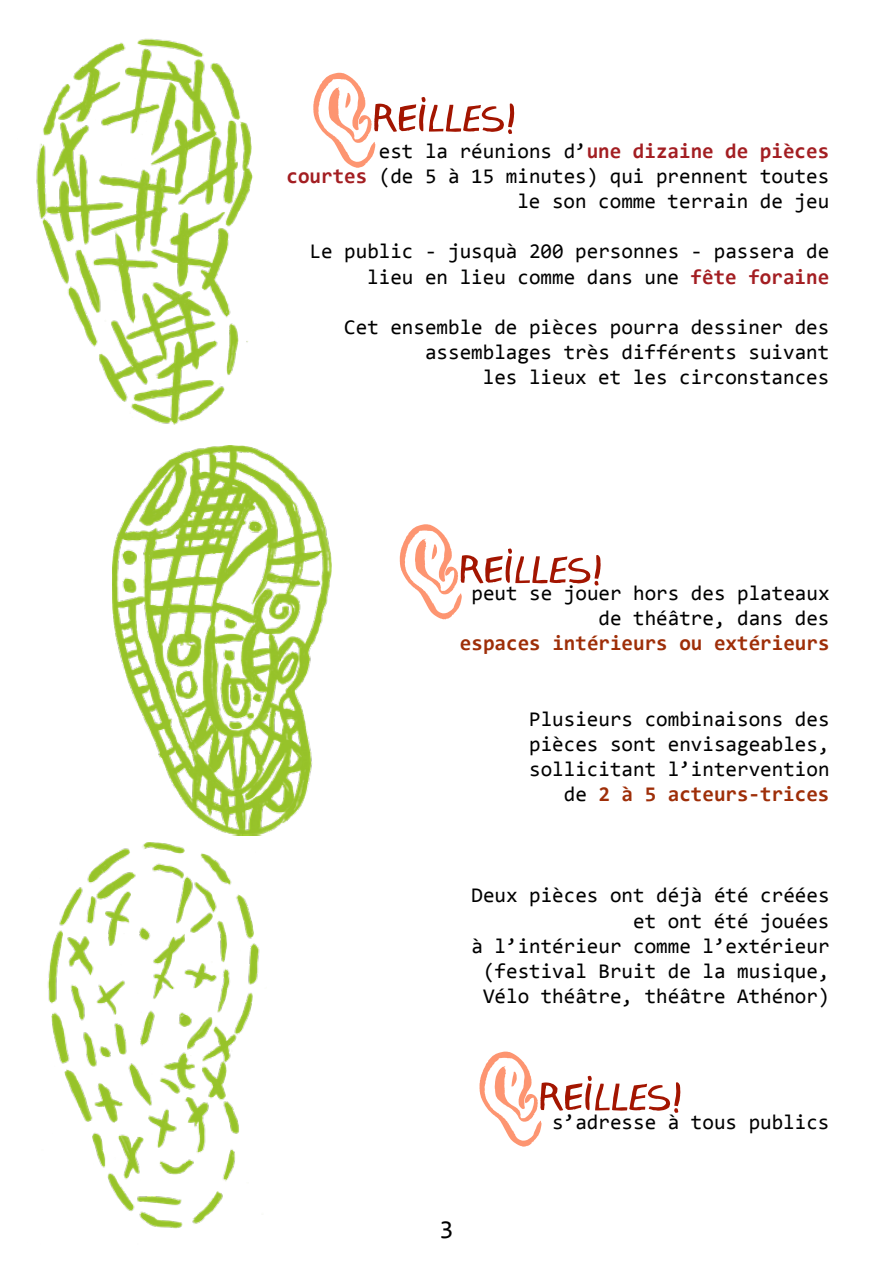
<style>
.page{position:relative;width:893px;height:1263px;background:#fff}
.page>*{position:absolute;margin:0;border:0;box-sizing:border-box;transform-origin:0 0}
.t1{font:25.5px "Consolas";color:#000}
.t2{font:21px/25.2px "Consolas";color:#000;text-align:right}
.t3{font:700 21px "Consolas";color:#9e2e08}
.s1{font-weight:700;color:#a31e22}
.s2{font-weight:700;color:#9e2e08}
</style>
<div class="page">
<svg style="left:400px;top:524px;width:201px;height:95px"></svg>
<svg style="left:479px;top:1051px;width:201px;height:96px"></svg>
<svg style="left:313px;top:73px;width:201px;height:95px"></svg>
<img style="left:36px;top:38px;width:217px;height:387px">
<img style="left:113px;top:445px;width:218px;height:390px">
<img style="left:48px;top:842px;width:212px;height:387px">
<p class="t2" style="left:286px;top:138px;width:544px">est la réunions d’<span class="s1">une dizaine de pièces<br>courtes</span> (de 5 à 15 minutes) qui prennent toutes le son comme terrain de jeu</p>
<p class="t2" style="left:310px;top:238px;width:521px">Le public - jusquà 200 personnes - passera de lieu en lieu comme dans une <span class="s1">fête foraine</span></p>
<p class="t2" style="left:344px;top:314px;width:487px">Cet ensemble de pièces pourra dessiner des assemblages très différents suivant<br>les lieux et les circonstances</p>
<p class="t2" style="left:471px;top:580px;width:360px">peut se jouer hors des plateaux de théâtre, dans des</p>
<p class="t3" style="left:460px;top:630px;width:371px">espaces intérieurs ou extérieurs</p>
<p class="t2" style="left:529px;top:706px;width:302px">Plusieurs combinaisons des pièces sont envisageables, sollicitant l’intervention de <span class="s2">2 à 5 acteurs-trices</span></p>
<p class="t2" style="left:471px;top:882px;width:360px">Deux pièces ont déjà été créées et ont été jouées<br>à l’intérieur comme l’extérieur (festival Bruit de la musique,<br>Vélo théâtre, théâtre Athénor)</p>
<p class="t1" style="left:439px;top:1212px;width:16px">3</p>
<p class="t2" style="left:552px;top:1109px;width:279px">s’adresse à tous publics</p>
</div>
